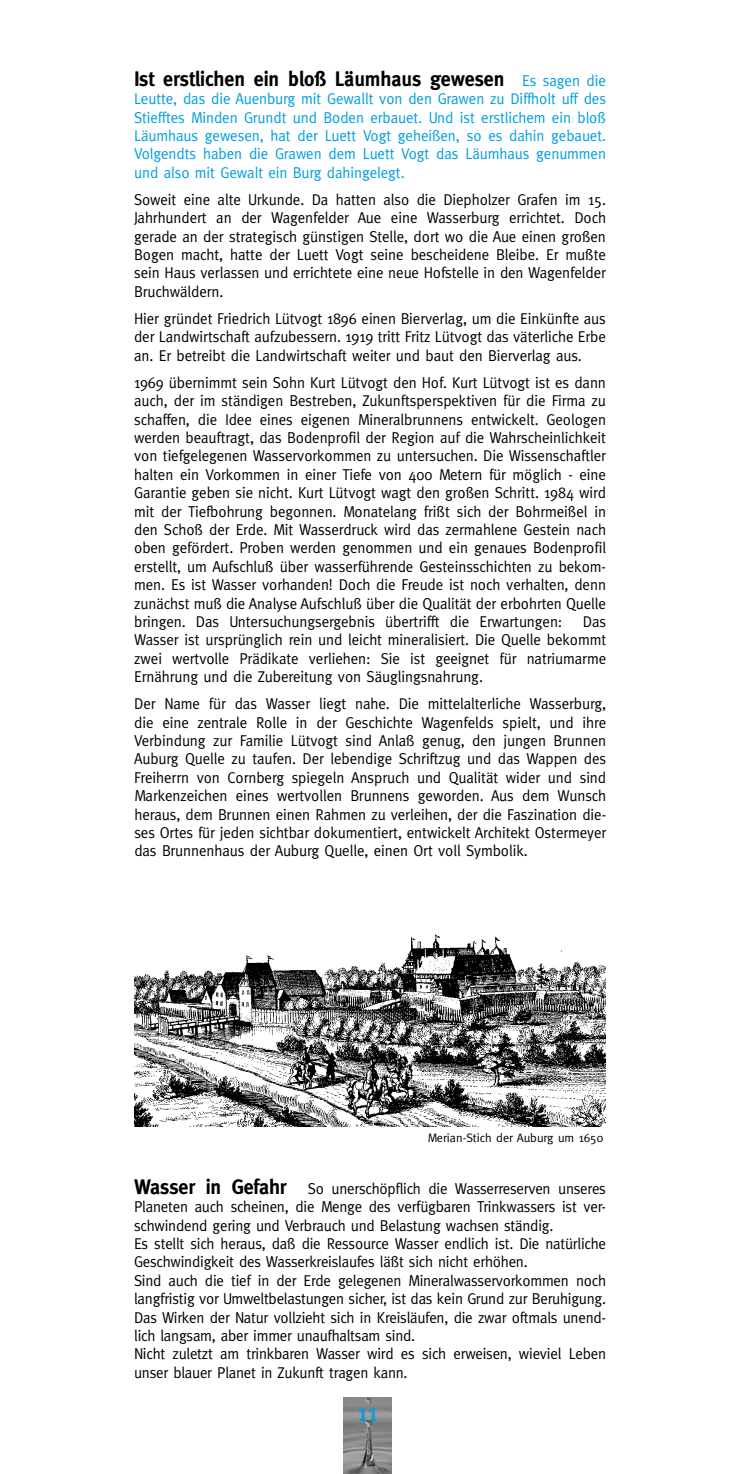
<style>
.page{position:relative;width:735px;height:1474px;background:#fff}
.page>*{position:absolute;margin:0;border:0;box-sizing:border-box;transform-origin:0 0}
.t1{font:700 21px "Meta";letter-spacing:-.005em;color:#000;scale:.95 1}
.t2{font:19.25px "Meta Plus Bold Caps";color:#009ee0}
.t3{font:15.75px/18.4px "Meta";letter-spacing:-.015em;color:#000;text-align:justify;scale:.95 1}
.t4{font:15.75px/18.4px "Meta";letter-spacing:-.005em;color:#009ee0;text-align:justify;scale:.95 1}
.t5{font:12.25px "Meta";color:#000}
.s1{font-weight:400;font-size:15.75px;color:#009ee0}
.s2{font-weight:700;font-size:21px}
</style>
<div class="page">
<img style="left:343px;top:1397px;width:48px;height:76px">
<img style="left:134px;top:934px;width:471px;height:192px">
<h1 class="t1" style="left:134px;top:66px;width:498px">Ist erstlichen ein bloß Läumhaus gewesen <span class="s1">Es sagen die</span></h1>
<p class="t4" style="left:134px;top:89px;width:498px">Leutte, das die Auenburg mit Gewallt von den Grawen zu Diffholt uff des Stiefftes Minden Grundt und Boden erbauet. Und ist erstlichem ein bloß Läumhaus gewesen, hat der Luett Vogt geheißen, so es dahin gebauet.<br>Volgendts haben die Grawen dem Luett Vogt das Läumhaus genummen und also mit Gewalt ein Burg dahingelegt.</p>
<p class="t3" style="left:134px;top:190px;width:498px">Soweit eine alte Urkunde. Da hatten also die Diepholzer Grafen im 15.<br>Jahrhundert an der Wagenfelder Aue eine Wasserburg errichtet. Doch gerade an der strategisch günstigen Stelle, dort wo die Aue einen großen Bogen macht, hatte der Luett Vogt seine bescheidene Bleibe. Er mußte sein Haus verlassen und errichtete eine neue Hofstelle in den Wagenfelder Bruchwäldern.</p>
<p class="t3" style="left:134px;top:309px;width:498px">Hier gründet Friedrich Lütvogt 1896 einen Bierverlag, um die Einkünfte aus der Landwirtschaft aufzubessern. 1919 tritt Fritz Lütvogt das väterliche Erbe an. Er betreibt die Landwirtschaft weiter und baut den Bierverlag aus.</p>
<p class="t3" style="left:134px;top:373px;width:498px">1969 übernimmt sein Sohn Kurt Lütvogt den Hof. Kurt Lütvogt ist es dann auch, der im ständigen Bestreben, Zukunftsperspektiven für die Firma zu schaffen, die Idee eines eigenen Mineralbrunnens entwickelt. Geologen werden beauftragt, das Bodenprofil der Region auf die Wahrscheinlichkeit von tiefgelegenen Wasservorkommen zu untersuchen. Die Wissenschaftler halten ein Vorkommen in einer Tiefe von 400 Metern für möglich - eine Garantie geben sie nicht. Kurt Lütvogt wagt den großen Schritt. 1984 wird mit der Tiefbohrung begonnen. Monatelang frißt sich der Bohrmeißel in den Schoß der Erde. Mit Wasserdruck wird das zermahlene Gestein nach oben gefördert. Proben werden genommen und ein genaues Bodenprofil erstellt, um Aufschluß über wasserführende Gesteinsschichten zu bekom&shy;men. Es ist Wasser vorhanden! Doch die Freude ist noch verhalten, denn zunächst muß die Analyse Aufschluß über die Qualität der erbohrten Quelle bringen. Das Untersuchungsergebnis übertrifft die Erwartungen:</p>
<p class="t3" style="left:134px;top:612px;width:498px;text-indent:448px">Das Wasser ist ursprünglich rein und leicht mineralisiert. Die Quelle bekommt zwei wertvolle Prädikate verliehen: Sie ist geeignet für natriumarme Ernährung und die Zubereitung von Säuglingsnahrung.</p>
<p class="t3" style="left:134px;top:694px;width:498px">Der Name für das Wasser liegt nahe. Die mittelalterliche Wasserburg, die eine zentrale Rolle in der Geschichte Wagenfelds spielt, und ihre Verbindung zur Familie Lütvogt sind Anlaß genug, den jungen Brunnen Auburg Quelle zu taufen. Der lebendige Schriftzug und das Wappen des Freiherrn von Cornberg spiegeln Anspruch und Qualität wider und sind Markenzeichen eines wertvollen Brunnens geworden. Aus dem Wunsch heraus, dem Brunnen einen Rahmen zu verleihen, der die Faszination die&shy;ses Ortes für jeden sichtbar dokumentiert, entwickelt Architekt Ostermeyer das Brunnenhaus der Auburg Quelle, einen Ort voll Symbolik.</p>
<p class="t5" style="left:427px;top:1130px;width:177px">Merian-Stich der Auburg um 1650</p>
<p class="t3" style="left:134px;top:1178px;width:498px;text-align:left"><span class="s2">Wasser in Gefahr</span> So unerschöpflich die Wasserreserven unseres Planeten auch scheinen, die Menge des verfügbaren Trinkwassers ist ver&shy;schwindend gering und Verbrauch und Belastung wachsen ständig.<br>Es stellt sich heraus, daß die Ressource Wasser endlich ist. Die natürliche Geschwindigkeit des Wasserkreislaufes läßt sich nicht erhöhen.<br>Sind auch die tief in der Erde gelegenen Mineralwasservorkommen noch langfristig vor Umweltbelastungen sicher, ist das kein Grund zur Beruhigung.<br>Das Wirken der Natur vollzieht sich in Kreisläufen, die zwar oftmals unend&shy;lich langsam, aber immer unaufhaltsam sind.<br>Nicht zuletzt am trinkbaren Wasser wird es sich erweisen, wieviel Leben unser blauer Planet in Zukunft tragen kann.</p>
<p class="t2" style="left:357px;top:1402px;width:22px">11</p>
</div>
